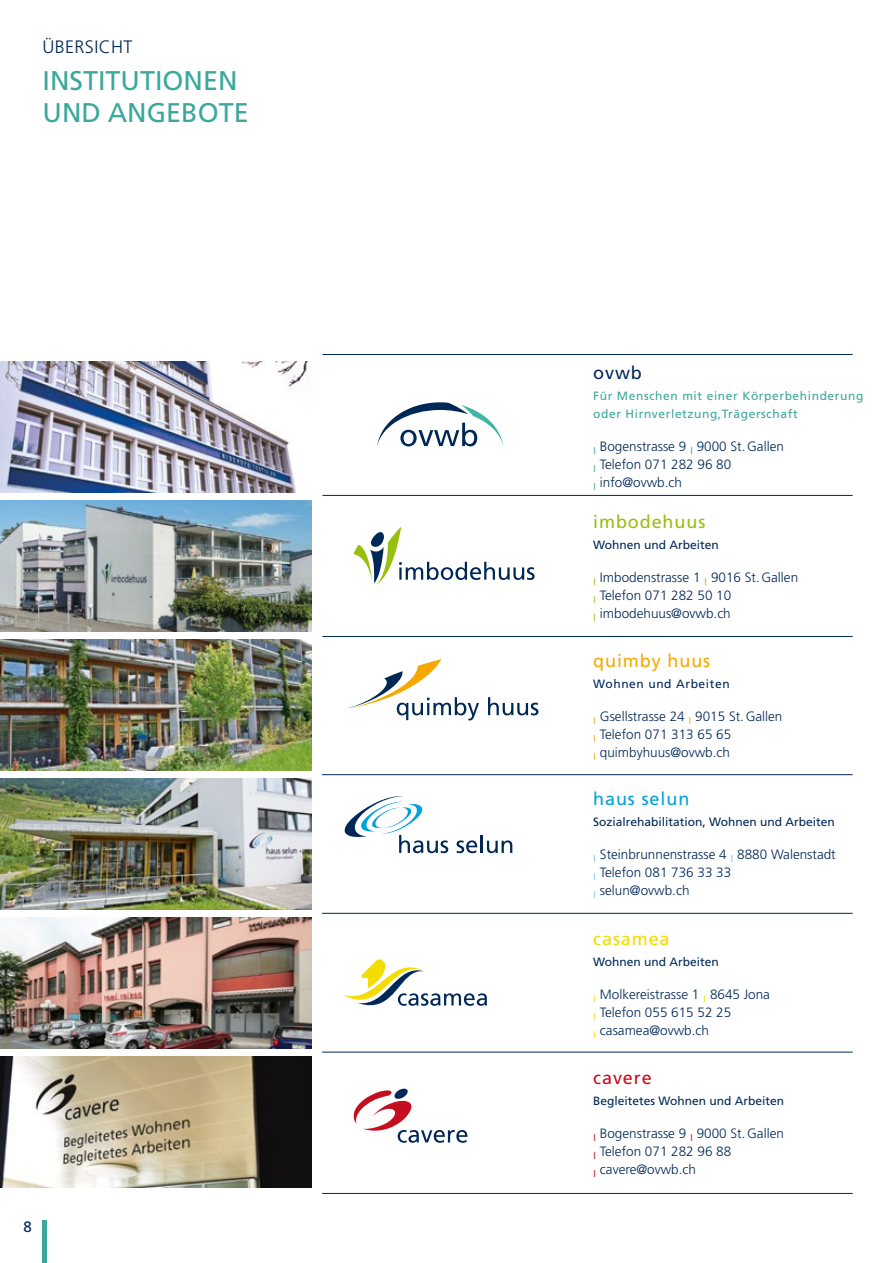
<style>
.page{position:relative;width:893px;height:1263px;background:#fff}
.page>*{position:absolute;margin:0;border:0;box-sizing:border-box;transform-origin:0 0}
.t1{font:27px/32.4px "Frutiger LT Std";color:#3aa89b}
.t2{font:18px "Frutiger LT Std";letter-spacing:.05em;color:#97bf0d}
.t3{font:18px "Frutiger LT Std";letter-spacing:.05em;color:#f7a800}
.t4{font:300 18px "Frutiger LT Std";letter-spacing:.02em;color:#002857}
.t5{font:18px "Frutiger LT Std";letter-spacing:.05em;color:#00a2dc}
.t6{font:18px "Frutiger LT Std";letter-spacing:.05em;color:#f5dc00}
.t7{font:18px "Frutiger LT Std";letter-spacing:.05em;color:#c50e1f}
.t8{font:18px "Frutiger LT Std";color:#002857}
.t9{font:15px "Frutiger LT Std";color:#002857}
.t10{font:300 13.5px/18px "Frutiger LT Std";color:#002857}
.t11{font:12px "Frutiger LT Std";color:#002857}
.t12{font:12px/18px "Frutiger LT Std";letter-spacing:.05em;color:#3aa89b}
.t13{font:12px "Frutiger LT Std";letter-spacing:.05em;color:#002857}
.s1{color:#3aa89b}
.s2{color:#97bf0d}
.s3{color:#f7a800}
.s4{color:#75c3e9}
.s5{color:#f5dc00}
.s6{color:#c50e1f}
</style>
<div class="page">
<hr style="left:43px;top:1220px;width:4px;height:43px;background:#3aa89b">
<hr style="left:322px;top:495px;width:531px;height:1px;background:#002857">
<hr style="left:322px;top:354px;width:531px;height:1px;background:#002857">
<hr style="left:322px;top:636px;width:531px;height:1px;background:#002857">
<hr style="left:322px;top:774px;width:531px;height:1px;background:#002857">
<hr style="left:322px;top:913px;width:531px;height:1px;background:#002857">
<hr style="left:322px;top:1052px;width:531px;height:1px;background:#002857">
<hr style="left:322px;top:1193px;width:531px;height:1px;background:#002857">
<svg style="left:377px;top:402px;width:126px;height:45px"></svg>
<svg style="left:353px;top:527px;width:182px;height:58px"></svg>
<svg style="left:347px;top:659px;width:132px;height:61px"></svg>
<svg style="left:488px;top:697px;width:50px;height:18px"></svg>
<svg style="left:345px;top:796px;width:103px;height:57px"></svg>
<svg style="left:457px;top:835px;width:55px;height:18px"></svg>
<img style="left:0;top:500px;width:311px;height:131px">
<img style="left:0;top:639px;width:311px;height:131px">
<img style="left:0;top:778px;width:311px;height:131px">
<svg style="left:353px;top:1088px;width:114px;height:55px"></svg>
<img style="left:0;top:1056px;width:311px;height:131px">
<img style="left:0;top:361px;width:308px;height:131px">
<img style="left:0;top:917px;width:311px;height:131px">
<svg style="left:343px;top:959px;width:144px;height:47px"></svg>
<h2 class="t4" style="left:43px;top:36px;width:91px">ÜBERSICHT</h2>
<h1 class="t1" style="left:43px;top:64px;width:208px">INSTITUTIONEN<br>UND ANGEBOTE</h1>
<p class="t9" style="left:24px;top:1218px;width:10px">8</p>
<h2 class="t8" style="left:593px;top:363px;width:50px">ovwb</h2>
<p class="t12" style="left:593px;top:387px;width:272px">Für Menschen mit einer Körperbehinderung oder Hirnverletzung,Trägerschaft</p>
<p class="t10" style="left:593px;top:438px;width:192px"><span class="s1">ı</span> Bogenstrasse 9 <span class="s1">ı</span> 9000 St.Gallen <span class="s1">ı</span> Telefon 071 282 96 80<br><span class="s1">ı</span> info@ovwb.ch</p>
<h2 class="t2" style="left:593px;top:511px;width:114px">imbodehuus</h2>
<p class="t11" style="left:593px;top:537px;width:127px">Wohnen und Arbeiten</p>
<p class="t10" style="left:593px;top:568px;width:206px"><span class="s2">ı</span> Imbodenstrasse 1 <span class="s2">ı</span> 9016 St.Gallen <span class="s2">ı</span> Telefon 071 282 50 10<br><span class="s2">ı</span> imbodehuus@ovwb.ch</p>
<h2 class="t3" style="left:593px;top:650px;width:119px">quimby huus</h2>
<p class="t13" style="left:593px;top:676px;width:138px">Wohnen und Arbeiten</p>
<p class="t10" style="left:593px;top:707px;width:191px"><span class="s3">ı</span> Gsellstrasse 24 <span class="s3">ı</span> 9015 St.Gallen <span class="s3">ı</span> Telefon 071 313 65 65<br><span class="s3">ı</span> quimbyhuus@ovwb.ch</p>
<h2 class="t5" style="left:593px;top:788px;width:98px">haus selun</h2>
<p class="t11" style="left:593px;top:815px;width:243px">Sozialrehabilitation, Wohnen und Arbeiten</p>
<p class="t10" style="left:593px;top:846px;width:244px"><span class="s4">ı</span> Steinbrunnenstrasse 4 <span class="s4">ı</span> 8880 Walenstadt <span class="s4">ı</span> Telefon 081 736 33 33<br><span class="s4">ı</span> selun@ovwb.ch</p>
<h2 class="t6" style="left:593px;top:928px;width:78px">casamea</h2>
<p class="t11" style="left:593px;top:955px;width:127px">Wohnen und Arbeiten</p>
<p class="t10" style="left:593px;top:985px;width:178px"><span class="s5">ı</span> Molkereistrasse 1 <span class="s5">ı</span> 8645 Jona <span class="s5">ı</span> Telefon 055 615 52 25<br><span class="s5">ı</span> casamea@ovwb.ch</p>
<h2 class="t7" style="left:593px;top:1067px;width:60px">cavere</h2>
<p class="t11" style="left:593px;top:1093px;width:193px">Begleitetes Wohnen und Arbeiten</p>
<p class="t10" style="left:593px;top:1124px;width:192px"><span class="s6">ı</span> Bogenstrasse 9 <span class="s6">ı</span> 9000 St.Gallen <span class="s6">ı</span> Telefon 071 282 96 88<br><span class="s6">ı</span> cavere@ovwb.ch</p>
</div>
